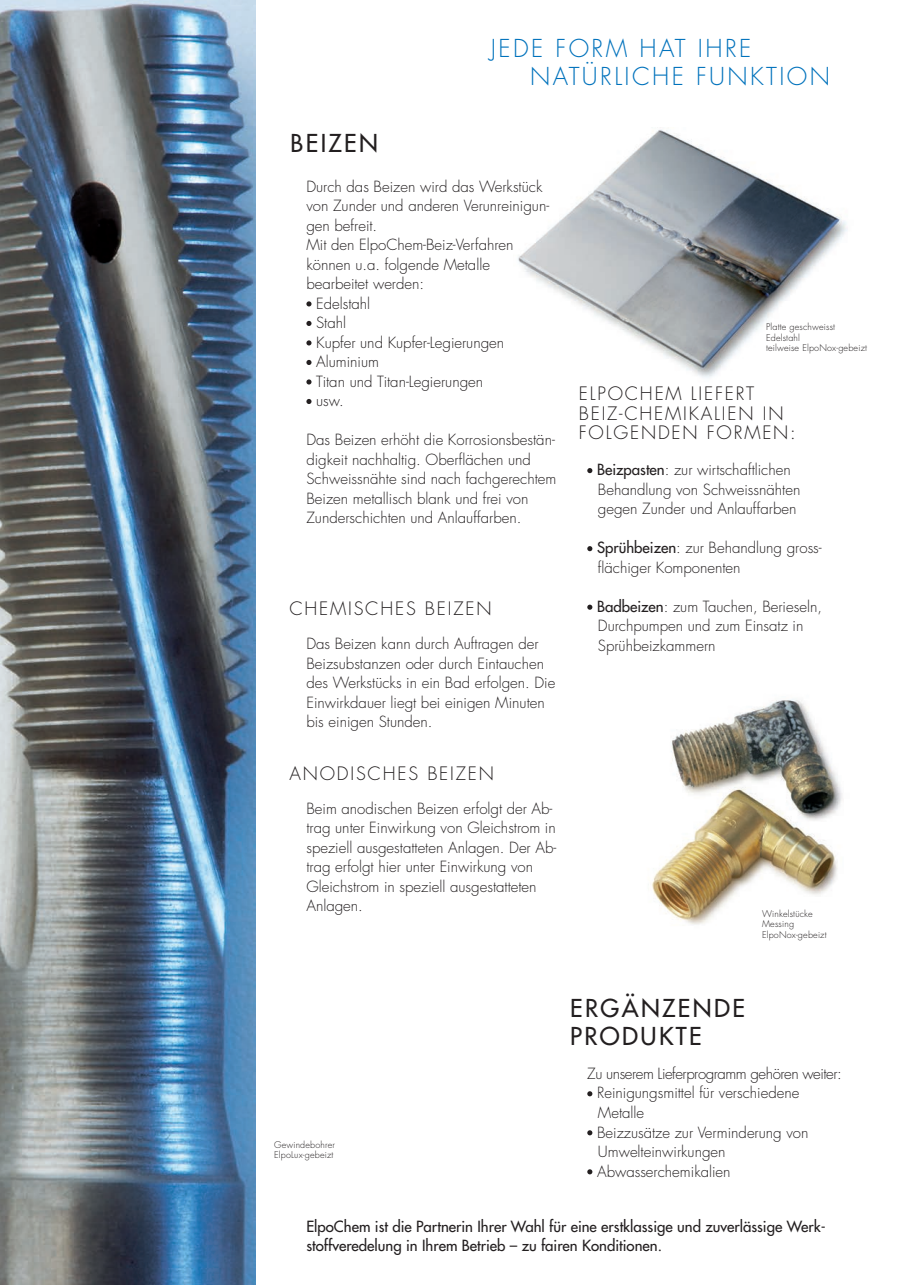
<style>
.page{position:relative;width:915px;height:1285px;background:#fff}
.page>*{position:absolute;margin:0;border:0;box-sizing:border-box;transform-origin:0 0}
.t1{font:300 24px/28.5px "Futura";letter-spacing:.1em;color:#0072bc}
.t2{font:24px/28.5px "Futura";letter-spacing:.1em;color:#231f20}
.t3{font:300 18px/19.5px "Futura";letter-spacing:.1em;color:#231f20}
.t4{font:300 15px/19.5px "Futura";color:#231f20}
.t5{font:15px/19.5px "Futura";color:#231f20}
.t6{font:300 9px/10.5px "Futura";letter-spacing:.02em;color:#231f20}
.s1{font-weight:400}
</style>
<div class="page">
<img style="left:518px;top:129px;width:329px;height:249px">
<img style="left:652px;top:699px;width:190px;height:226px">
<img style="left:0;top:0;width:255px;height:1284px">
<svg style="left:587px;top:604px;width:5px;height:5px"></svg>
<svg style="left:587px;top:546px;width:5px;height:5px"></svg>
<svg style="left:587px;top:468px;width:5px;height:5px"></svg>
<svg style="left:587px;top:1169px;width:5px;height:5px"></svg>
<svg style="left:587px;top:1130px;width:5px;height:5px"></svg>
<svg style="left:587px;top:1091px;width:5px;height:5px"></svg>
<svg style="left:306px;top:399px;width:5px;height:5px"></svg>
<svg style="left:306px;top:379px;width:5px;height:5px"></svg>
<svg style="left:306px;top:360px;width:5px;height:5px"></svg>
<svg style="left:306px;top:340px;width:5px;height:5px"></svg>
<svg style="left:306px;top:321px;width:5px;height:5px"></svg>
<svg style="left:306px;top:301px;width:5px;height:5px"></svg>
<h1 class="t2" style="left:290px;top:130px;width:89px">BEIZEN</h1>
<h1 class="t1" style="left:530px;top:36px;width:301px;text-indent:-39px">JEDE FORM HAT IHRE<br>NATÜRLICHE FUNKTION</h1>
<p class="t4" style="left:306px;top:177px;width:237px">Durch das Beizen wird das Werkstück</p>
<p class="t4" style="left:306px;top:197px;width:244px">von Zunder und anderen Verunreinigun-</p>
<p class="t4" style="left:306px;top:216px;width:72px">gen befreit.</p>
<p class="t4" style="left:306px;top:236px;width:208px">Mit den ElpoChem-Beiz-Verfahren</p>
<p class="t4" style="left:306px;top:255px;width:185px">können u.a. folgende Metalle</p>
<p class="t4" style="left:306px;top:275px;width:119px">bearbeitet werden:</p>
<p class="t4" style="left:316px;top:294px;width:56px">Edelstahl</p>
<p class="t4" style="left:316px;top:314px;width:31px">Stahl</p>
<p class="t4" style="left:316px;top:333px;width:189px">Kupfer und Kupfer-Legierungen</p>
<p class="t4" style="left:316px;top:353px;width:64px">Aluminium</p>
<p class="t4" style="left:316px;top:372px;width:168px">Titan und Titan-Legierungen</p>
<p class="t4" style="left:316px;top:392px;width:29px">usw.</p>
<p class="t4" style="left:306px;top:431px;width:251px">Das Beizen erhöht die Korrosionsbestän&shy;digkeit nachhaltig. Oberflächen und Schweissnähte sind nach fachgerechtem Beizen metallisch blank und frei von Zunderschichten und Anlauffarben.</p>
<p class="t3" style="left:289px;top:600px;width:204px">CHEMISCHES BEIZEN</p>
<p class="t4" style="left:306px;top:635px;width:250px">Das Beizen kann durch Auftragen der Beizsubstanzen oder durch Eintauchen des Werkstücks in ein Bad erfolgen. Die Einwirkdauer liegt bei einigen Minuten bis einigen Stunden.</p>
<p class="t3" style="left:289px;top:764px;width:206px">ANODISCHES BEIZEN</p>
<p class="t4" style="left:306px;top:799px;width:251px">Beim anodischen Beizen erfolgt der Ab&shy;trag unter Einwirkung von Gleichstrom in speziell ausgestatteten Anlagen. Der Ab&shy;trag erfolgt hier unter Einwirkung von Gleichstrom in speziell ausgestatteten Anlagen.</p>
<p class="t6" style="left:765px;top:322px;width:102px">Platte geschweisst<br>Edelstahl<br>teilweise ElpoNox-gebeizt</p>
<p class="t3" style="left:578px;top:385px;width:218px">ELPOCHEM LIEFERT<br>BEIZ-CHEMIKALIEN IN<br>FOLGENDEN FORMEN:</p>
<p class="t4" style="left:597px;top:461px;width:205px"><span class="s1">Beizpasten</span>: zur wirtschaftlichen<br>Behandlung von Schweissnähten gegen Zunder und Anlauffarben</p>
<p class="t4" style="left:597px;top:539px;width:226px"><span class="s1">Sprühbeizen</span>: zur Behandlung gross&shy;flächiger Komponenten</p>
<p class="t4" style="left:597px;top:597px;width:226px"><span class="s1">Badbeizen</span>: zum Tauchen, Berieseln,<br>Durchpumpen und zum Einsatz in<br>Sprühbeizkammern</p>
<p class="t6" style="left:761px;top:908px;width:66px">Winkelstücke<br>Messing<br>ElpoNox-gebeizt</p>
<p class="t6" style="left:274px;top:1139px;width:62px">Gewindebohrer<br>ElpoLux-gebeizt</p>
<h1 class="t2" style="left:570px;top:995px;width:176px">ERGÄNZENDE<br>PRODUKTE</h1>
<p class="t4" style="left:597px;top:1064px;width:246px;text-indent:-10px">Zu unserem Lieferprogramm gehören weiter:<br>Reinigungsmittel für verschiedene<br>Metalle<br>Beizzusätze zur Verminderung von<br>Umwelteinwirkungen<br>Abwasserchemikalien</p>
<p class="t5" style="left:306px;top:1216px;width:520px">ElpoChem ist die Partnerin Ihrer Wahl für eine erstklassige und zuverlässige Werk&shy;stoffveredelung in Ihrem Betrieb – zu fairen Konditionen.</p>
</div>
